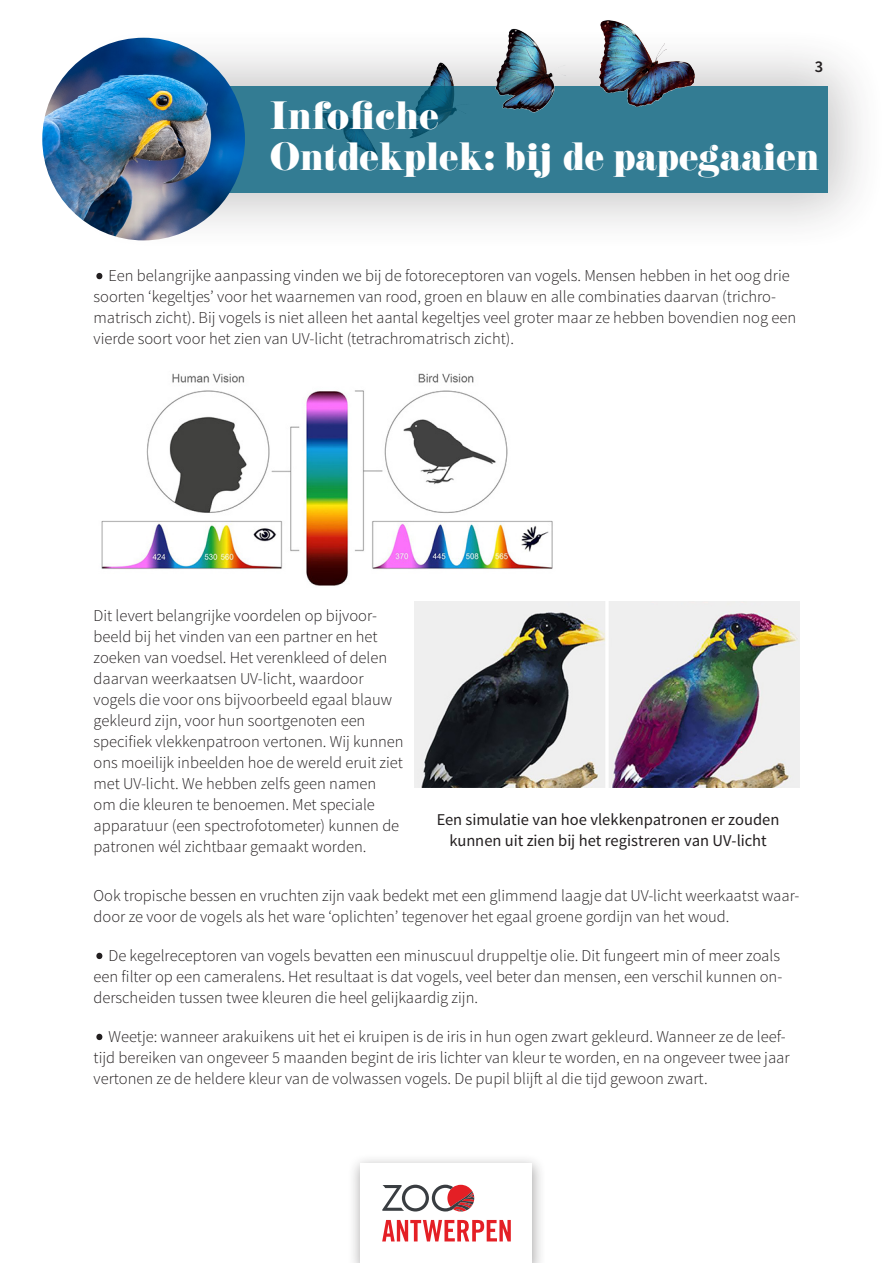
<style>
.page{position:relative;width:893px;height:1263px;background:#fff}
.page>*{position:absolute;margin:0;border:0;box-sizing:border-box;transform-origin:0 0}
.t1{font:66px "Source Sans Pro";color:#231f20}
.t2{font:34.5px/40.7px "Eloquent JF Regular Pro";letter-spacing:.01em;color:#fff}
.t3{font:300 16.5px/21px "Source Sans Pro";color:#231f20}
.t4{font:16.5px/21px "Source Sans Pro";color:#231f20;text-align:center}
.t5{font:600 16.5px "Source Sans Pro";color:#231f20}
</style>
<div class="page">
<div style="left:61px;top:23px;width:830px;height:232px;background:#231f20;opacity:.32"></div>
<svg style="left:230px;top:86px;width:598px;height:106px;background:#307990"></svg>
<img style="left:455px;top:20px;width:282px;height:181px">
<div style="left:347px;top:1154px;width:199px;height:109px;background:#231f20;opacity:.37"></div>
<div style="left:361px;top:1163px;width:171px;height:100px;background:#fff"></div>
<svg style="left:382px;top:1220px;width:129px;height:21px"></svg>
<svg style="left:382px;top:1185px;width:92px;height:26px"></svg>
<img style="left:42px;top:38px;width:203px;height:202px;border-radius:101px">
<img style="left:415px;top:602px;width:384px;height:186px">
<img style="left:101px;top:373px;width:452px;height:213px">
<p class="t5" style="left:815px;top:56px;width:10px">3</p>
<h2 class="t2" style="left:270px;top:97px;width:551px">Infofiche<br>Ontdekplek: bij de papegaaien</h2>
<p class="t3" style="left:94px;top:265px;width:704px;text-indent:15px">Een belangrijke aanpassing vinden we bij de fotoreceptoren van vogels. Mensen hebben in het oog drie soorten ‘kegeltjes’ voor het waarnemen van rood, groen en blauw en alle combinaties daarvan (trichro&shy;matrisch zicht). Bij vogels is niet alleen het aantal kegeltjes veel groter maar ze hebben bovendien nog een vierde soort voor het zien van UV-licht (tetrachromatrisch zicht).</p>
<p class="t1" style="left:94px;top:233px;width:13px">.</p>
<p class="t3" style="left:94px;top:605px;width:312px">Dit levert belangrijke voordelen op bijvoor&shy;beeld bij het vinden van een partner en het zoeken van voedsel. Het verenkleed of delen daarvan weerkaatsen UV-licht, waardoor vogels die voor ons bijvoorbeeld egaal blauw gekleurd zijn, voor hun soortgenoten een specifiek vlekkenpatroon vertonen. Wij kunnen ons moeilijk inbeelden hoe de wereld eruit ziet met UV-licht. We hebben zelfs geen namen<br>om die kleuren te benoemen. Met speciale apparatuur (een spectrofotometer) kunnen de patronen wél zichtbaar gemaakt worden.</p>
<p class="t3" style="left:94px;top:885px;width:707px">Ook tropische bessen en vruchten zijn vaak bedekt met een glimmend laagje dat UV-licht weerkaatst waar&shy;door ze voor de vogels als het ware ‘oplichten’ tegenover het egaal groene gordijn van het woud.</p>
<p class="t1" style="left:94px;top:913px;width:13px">.</p>
<p class="t4" style="left:437px;top:809px;width:344px">Een simulatie van hoe vlekkenpatronen er zouden kunnen uit zien bij het registreren van UV-licht</p>
<p class="t3" style="left:94px;top:945px;width:690px;text-indent:15px">De kegelreceptoren van vogels bevatten een minuscuul druppeltje olie. Dit fungeert min of meer zoals een filter op een cameralens. Het resultaat is dat vogels, veel beter dan mensen, een verschil kunnen on&shy;derscheiden tussen twee kleuren die heel gelijkaardig zijn.</p>
<p class="t1" style="left:94px;top:994px;width:13px">.</p>
<p class="t3" style="left:94px;top:1026px;width:698px;text-indent:15px">Weetje: wanneer arakuikens uit het ei kruipen is de iris in hun ogen zwart gekleurd. Wanneer ze de leef&shy;tijd bereiken van ongeveer 5 maanden begint de iris lichter van kleur te worden, en na ongeveer twee jaar vertonen ze de heldere kleur van de volwassen vogels. De pupil blijft al die tijd gewoon zwart.</p>
</div>
